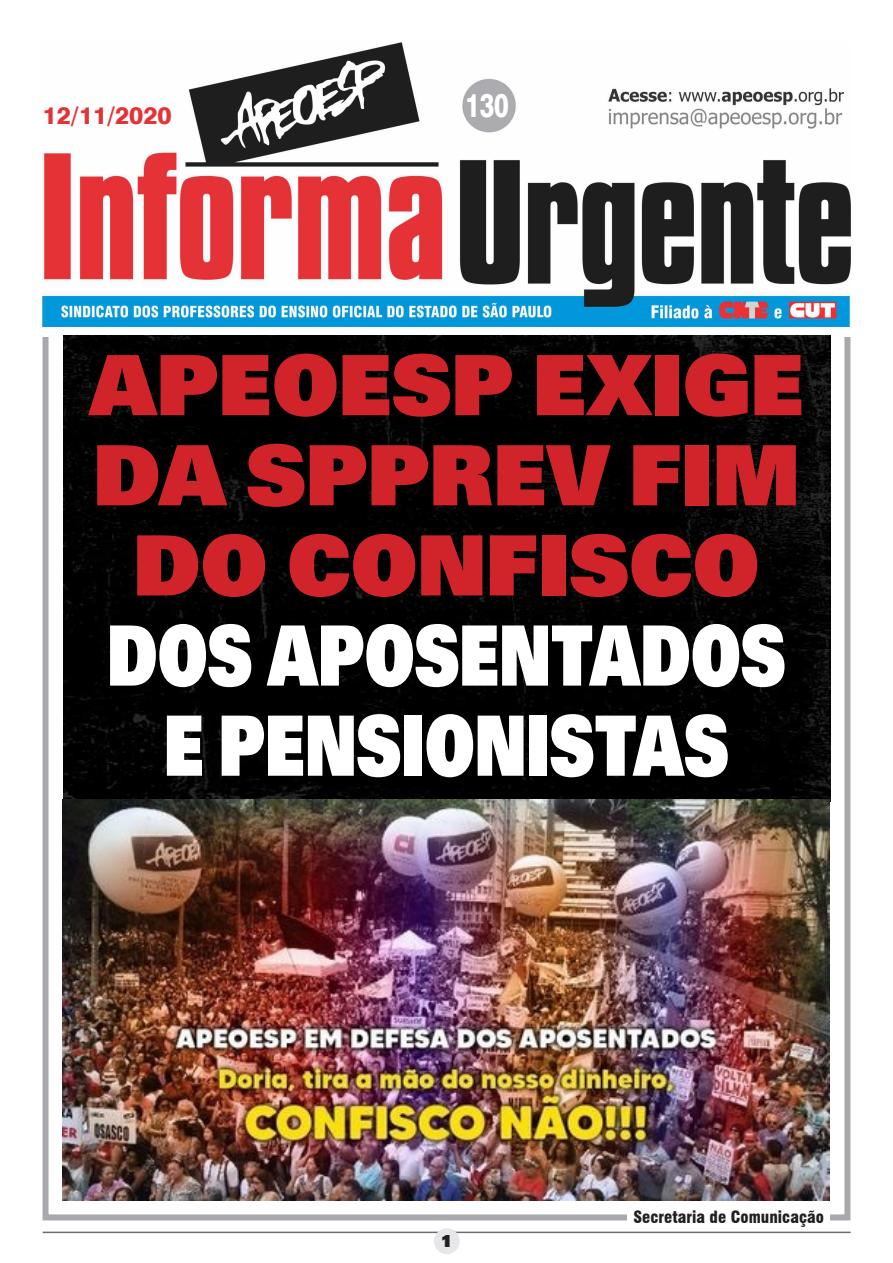
<style>
.page{position:relative;width:893px;height:1263px;background:#fff}
.page>*{position:absolute;margin:0;border:0;box-sizing:border-box;transform-origin:0 0}
.Título{font:700 90.15px/90.2px "U001 DOT Ultr";color:#d1232a;text-align:center}
.t1{font:800 33px "Swiss 721 BT";color:#fff;scale:.75 1}
.Corpo_do_texto{font:800 24px "Swiss 721 BT";color:#e53236}
.Título-2{font:700 18px "U001 DOT Ultr";color:#231f20}
.t2{font:900 condensed 16.5px "Swiss 721 BT";color:#231f20}
.s1{color:#fff}
</style>
<div class="page">
<hr style="left:43px;top:1231px;width:808px;height:2px;background:#6c6d70">
<div style="left:434px;top:1228px;width:26px;height:26px;background:#e6e7e9;border-radius:50%"></div>
<img style="left:64px;top:341px;width:767px;height:460px">
<div style="left:43px;top:334px;width:807px;height:886px;border:6px solid #a8a9ad"></div>
<img style="left:43px;top:43px;width:807px;height:284px">
<div style="left:628px;top:1210px;width:202px;height:18px;background:#fff"></div>
<img style="left:63px;top:799px;width:767px;height:401px">
<p class="Corpo_do_texto" style="left:43px;top:101px;width:131px">12/11/2020</p>
<p class="t1" style="left:465px;top:85px;width:60px">130</p>
<p class="Título" style="left:89px;top:339px;width:716px">APEOESP EXIGE<br>DA SPPREV FIM<br>DO CONFISCO<br><span class="s1">DOS APOSENTADOS<br>E PENSIONISTAS</span></p>
<p class="Título-2" style="left:441px;top:1230px;width:13px">1</p>
<p class="t2" style="left:633px;top:1207px;width:192px">Secretaria de Comunicação</p>
</div>
